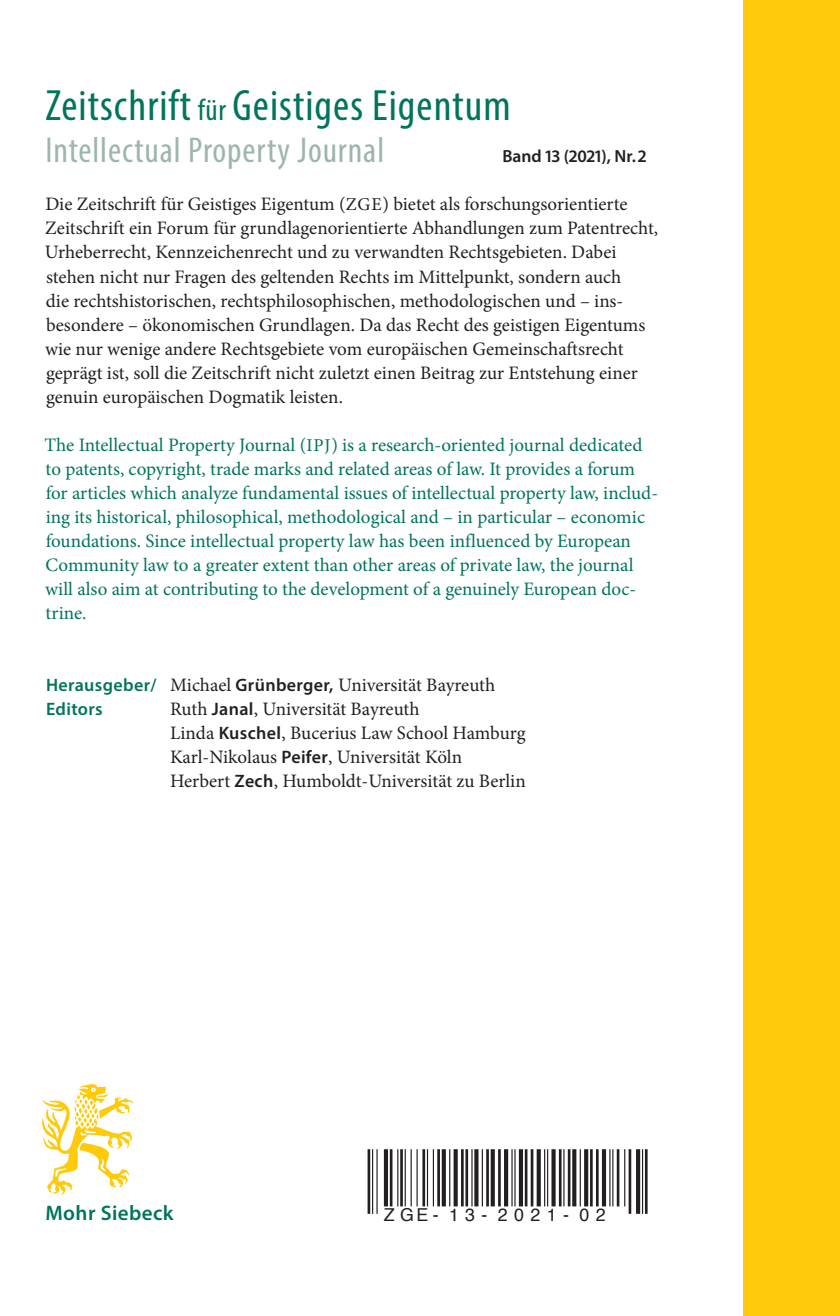
<style>
.page{position:relative;width:840px;height:1316px;background:#fff}
.page>*{position:absolute;margin:0;border:0;box-sizing:border-box;transform-origin:0 0}
.t1{font:condensed 44px "Myriad Pro";letter-spacing:.025em;color:#01745c}
.t2{font:condensed 36px "Myriad Pro";letter-spacing:.025em;color:#9db6ad}
.t3{font:600 21px "Myriad Pro";letter-spacing:.02em;color:#01745c}
.t4{font:19px/24px "Minion Pro";color:#231f20}
.t5{font:19px/24px "Minion Pro";color:#01745c}
.t6{font:600 18px/24px "Myriad Pro";letter-spacing:.02em;color:#01745c}
.t7{font:17.8px "Helvetica";letter-spacing:.36em;color:#231f20}
.t8{font:600 17.6px "Myriad Pro";color:#231f20}
.s1{font-size:30.6px}
.s2{font-size:18px}
.s3{font-family:"Myriad Pro";font-weight:600;font-size:18px}
</style>
<div class="page">
<div style="left:743px;top:0;width:96px;height:1315px;background:#feca0a"></div>
<img style="left:42px;top:1084px;width:91px;height:109px">
<hr style="left:367px;top:1149px;width:3px;height:64px;background:#231f20">
<hr style="left:372px;top:1149px;width:1px;height:64px;background:#231f20">
<hr style="left:376px;top:1149px;width:1px;height:64px;background:#231f20">
<div style="left:383px;top:1149px;width:5px;height:57px;background:#231f20"></div>
<hr style="left:389px;top:1149px;width:3px;height:57px;background:#231f20">
<hr style="left:397px;top:1149px;width:1px;height:57px;background:#231f20">
<hr style="left:400px;top:1149px;width:2px;height:57px;background:#231f20">
<hr style="left:404px;top:1149px;width:1px;height:57px;background:#231f20">
<hr style="left:410px;top:1149px;width:1px;height:57px;background:#231f20">
<hr style="left:416px;top:1149px;width:1px;height:57px;background:#231f20">
<hr style="left:422px;top:1149px;width:3px;height:57px;background:#231f20">
<hr style="left:426px;top:1149px;width:2px;height:57px;background:#231f20">
<hr style="left:432px;top:1149px;width:2px;height:57px;background:#231f20">
<hr style="left:437px;top:1149px;width:2px;height:57px;background:#231f20">
<svg style="left:441px;top:1149px;width:4px;height:57px"></svg>
<hr style="left:449px;top:1149px;width:1px;height:57px;background:#231f20">
<svg style="left:453px;top:1149px;width:4px;height:57px"></svg>
<hr style="left:461px;top:1149px;width:2px;height:57px;background:#231f20">
<hr style="left:465px;top:1149px;width:3px;height:57px;background:#231f20">
<hr style="left:471px;top:1149px;width:1px;height:57px;background:#231f20">
<svg style="left:474px;top:1149px;width:4px;height:57px"></svg>
<hr style="left:481px;top:1149px;width:1px;height:57px;background:#231f20">
<hr style="left:486px;top:1149px;width:2px;height:57px;background:#231f20">
<svg style="left:490px;top:1149px;width:4px;height:57px"></svg>
<hr style="left:498px;top:1149px;width:2px;height:57px;background:#231f20">
<div style="left:503px;top:1149px;width:5px;height:57px;background:#231f20"></div>
<hr style="left:511px;top:1149px;width:1px;height:57px;background:#231f20">
<hr style="left:514px;top:1149px;width:1px;height:57px;background:#231f20">
<svg style="left:518px;top:1149px;width:4px;height:57px"></svg>
<hr style="left:524px;top:1149px;width:3px;height:57px;background:#231f20">
<hr style="left:530px;top:1149px;width:3px;height:57px;background:#231f20">
<svg style="left:536px;top:1149px;width:4px;height:57px"></svg>
<hr style="left:543px;top:1149px;width:2px;height:57px;background:#231f20">
<hr style="left:546px;top:1149px;width:2px;height:57px;background:#231f20">
<svg style="left:551px;top:1149px;width:4px;height:57px"></svg>
<hr style="left:558px;top:1149px;width:3px;height:57px;background:#231f20">
<hr style="left:563px;top:1149px;width:1px;height:57px;background:#231f20">
<hr style="left:567px;top:1149px;width:3px;height:57px;background:#231f20">
<svg style="left:572px;top:1149px;width:4px;height:57px"></svg>
<hr style="left:579px;top:1149px;width:1px;height:57px;background:#231f20">
<svg style="left:584px;top:1149px;width:4px;height:57px"></svg>
<hr style="left:589px;top:1149px;width:3px;height:57px;background:#231f20">
<hr style="left:595px;top:1149px;width:3px;height:57px;background:#231f20">
<svg style="left:601px;top:1149px;width:4px;height:57px"></svg>
<hr style="left:609px;top:1149px;width:1px;height:57px;background:#231f20">
<hr style="left:612px;top:1149px;width:1px;height:57px;background:#231f20">
<hr style="left:616px;top:1149px;width:3px;height:57px;background:#231f20">
<hr style="left:623px;top:1149px;width:2px;height:57px;background:#231f20">
<hr style="left:628px;top:1149px;width:3px;height:64px;background:#231f20">
<svg style="left:636px;top:1149px;width:3px;height:64px"></svg>
<hr style="left:641px;top:1149px;width:1px;height:64px;background:#231f20">
<hr style="left:644px;top:1149px;width:3px;height:64px;background:#231f20">
<h1 class="t1" style="left:45px;top:79px;width:466px">Zeitschrift <span class="s1">für</span> Geistiges Eigentum</h1>
<h2 class="t2" style="left:45px;top:129px;width:340px">Intellectual Property Journal</h2>
<p class="t8" style="left:502px;top:145px;width:145px">Band 13 (2021), Nr. 2</p>
<p class="t4" style="left:45px;top:192px;width:614px">Die Zeitschrift für Geistiges Eigentum (<span class="s2">ZGE</span>) bietet als forschungsorientierte Zeitschrift ein Forum für grundlagenorientierte Abhandlungen zum Patentrecht, Urheberrecht, Kennzeichenrecht und zu verwandten Rechtsgebieten. Dabei stehen nicht nur Fragen des geltenden Rechts im Mittelpunkt, sondern auch<br>die rechtshistorischen, rechtsphilosophischen, methodologischen und – ins&shy;besondere – ökonomischen Grundlagen. Da das Recht des geistigen Eigentums wie nur wenige andere Rechtsgebiete vom europäischen Gemeinschaftsrecht geprägt ist, soll die Zeitschrift nicht zuletzt einen Beitrag zur Entstehung einer genuin europäischen Dogmatik leisten.</p>
<p class="t5" style="left:44px;top:432px;width:614px">The Intellectual Property Journal (<span class="s2">IPJ</span>) is a research-oriented journal dedicated to patents, copyright, trade marks and related areas of law. It provides a forum for articles which analyze fundamental issues of intellectual property law, includ&shy;ing its historical, philosophical, methodological and – in particular – economic foundations. Since intellectual property law has been influenced by European Community law to a greater extent than other areas of private law, the journal will also aim at contributing to the development of a genuinely European doc&shy;trine.</p>
<p class="t6" style="left:46px;top:672px;width:112px">Herausgeber/<br>Editors</p>
<p class="t4" style="left:170px;top:672px;width:357px">Michael <span class="s3">Grünberger,</span> Universität Bayreuth Ruth <span class="s3">Janal</span>, Universität Bayreuth<br>Linda <span class="s3">Kuschel</span>, Bucerius Law School Hamburg Karl-Nikolaus <span class="s3">Peifer</span>, Universität Köln Herbert <span class="s3">Zech</span>, Humboldt- Universität zu Berlin</p>
<p class="t3" style="left:45px;top:1198px;width:130px">Mohr Siebeck</p>
<p class="t7" style="left:383px;top:1201px;width:223px">ZGE- 13- 2021- 02</p>
</div>
